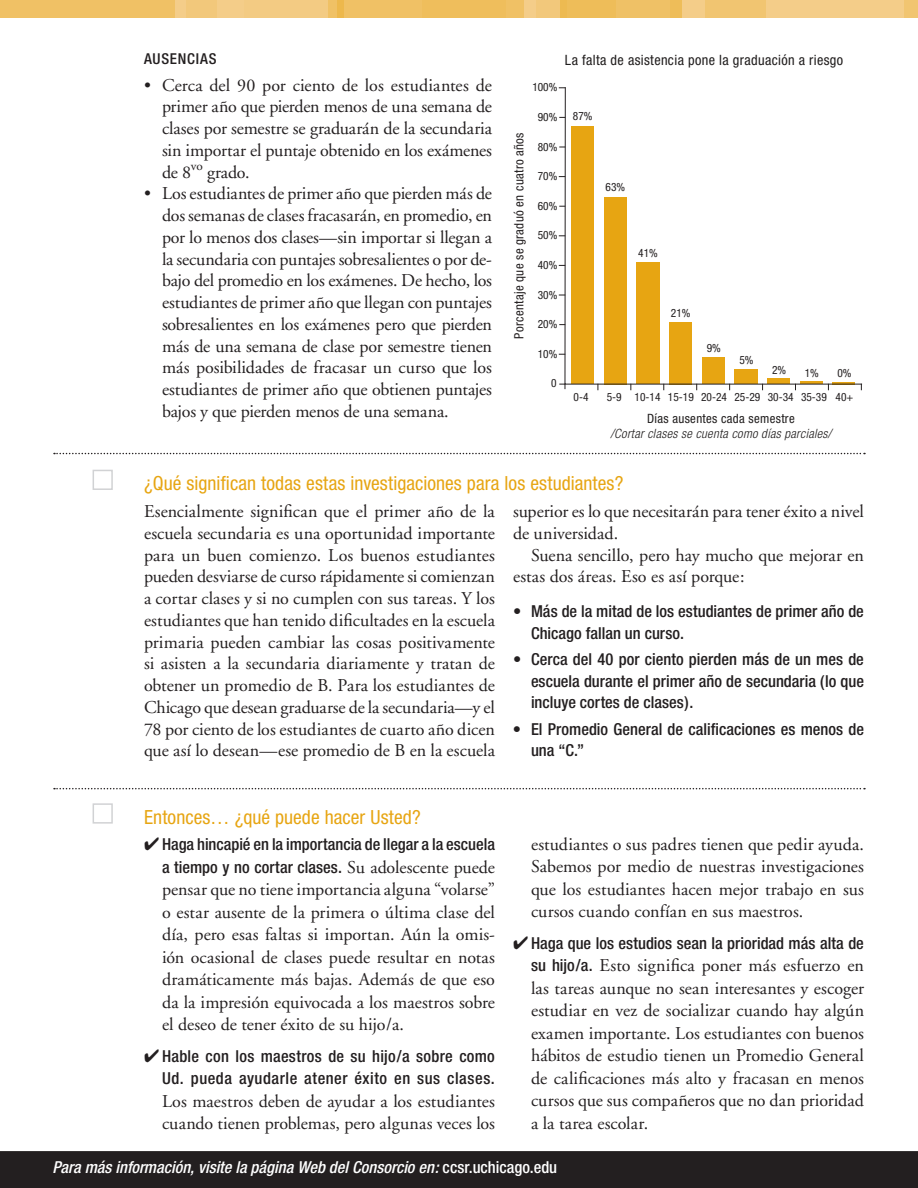
<style>
.page{position:relative;width:918px;height:1188px;background:#fff}
.page>*{position:absolute;margin:0;border:0;box-sizing:border-box;transform-origin:0 0}
.t1{font:condensed 19.5px "Helvetica Neue";letter-spacing:.005em;color:#e7a512}
.t2{font:18px/21.8px "Adobe Garamond";letter-spacing:-.005em;color:#231f20;text-align:justify}
.t3{font:500 condensed 16.5px/21.8px "Helvetica Neue";color:#231f20}
.t4{font:500 condensed 16.5px/22.5px "Helvetica Neue";letter-spacing:.025em;color:#231f20;text-align:right}
.t5{font:italic 500 condensed 16.5px "Helvetica Neue";color:#fff}
.t6{font:500 condensed 15px "Helvetica Neue";color:#231f20}
.t7{font:condensed 14.25px "Helvetica Neue";letter-spacing:.025em;color:#211e1e}
.t8{font:italic 300 condensed 12.9px "Helvetica Neue";letter-spacing:.025em;color:#211e1e}
.t9{font:condensed 12.9px "Helvetica Neue";letter-spacing:.025em;color:#231f20}
.t10{font:condensed 12.9px "Helvetica Neue";letter-spacing:.025em;color:#211e1e}
.t11{font:condensed 11.4px "Helvetica Neue";color:#231f20}
.t12{font:condensed 11.4px "Helvetica Neue";color:#211e1e}
.s1{font-family:"Adobe Garamond";font-weight:400;font-stretch:normal;font-size:18px}
.s2{font-family:"Helvetica Neue";font-weight:500;font-stretch:condensed;font-size:16.5px}
.s3{font-style:normal}
</style>
<div class="page">
<svg style="left:564px;top:87px;width:298px;height:298px"></svg>
<svg style="left:560px;top:384px;width:6px;height:5px"></svg>
<div style="left:93px;top:470px;width:20px;height:20px;border:2px solid #d1d2d4"></div>
<svg style="left:54px;top:453px;width:811px;height:1px"></svg>
<div style="left:0;top:1151px;width:918px;height:37px;background:#231f20"></div>
<div style="left:93px;top:803px;width:20px;height:21px;border:2px solid #d1d2d4"></div>
<svg style="left:54px;top:788px;width:811px;height:1px"></svg>
<div style="left:0;top:0;width:918px;height:18px;background:#f4cd89"></div>
<div style="left:0;top:0;width:175px;height:18px;background:#f0c165"></div>
<div style="left:186px;top:0;width:30px;height:18px;background:#f2c87b"></div>
<div style="left:244px;top:0;width:83px;height:18px;background:#f3cb83"></div>
<div style="left:329px;top:0;width:15px;height:18px;background:#f0c165"></div>
<div style="left:337px;top:0;width:187px;height:18px;background:#f0c165"></div>
<div style="left:423px;top:0;width:83px;height:18px;background:#efbe5c"></div>
<div style="left:536px;top:0;width:31px;height:18px;background:#f2c87b"></div>
<div style="left:560px;top:0;width:122px;height:18px;background:#eebd59"></div>
<div style="left:616px;top:0;width:54px;height:18px;background:#efc166"></div>
<div style="left:705px;top:0;width:61px;height:18px;background:#f1c571"></div>
<div style="left:905px;top:0;width:13px;height:18px;background:#f1c571"></div>
<p class="t6" style="left:144px;top:50px;width:73px">Ausencias</p>
<p class="t2" style="left:162px;top:74px;width:332px;text-indent:-18px">• Cerca del 90 por ciento de los estudiantes de primer año que pierden menos de una semana de clases por semestre se graduarán de la secundaria sin importar el puntaje obtenido en los exámenes de 8<sup>vo</sup> grado.</p>
<p class="t2" style="left:162px;top:183px;width:332px;text-indent:-18px">• Los estudiantes de primer año que pierden más de dos semanas de clases fracasarán, en promedio, en por lo menos dos clases—sin importar si llegan a la secundaria con puntajes sobresalientes o por de&shy;bajo del promedio en los exámenes. De hecho, los estudiantes de primer año que llegan con puntajes sobresalientes en los exámenes pero que pierden más de una semana de clase por semestre tienen más posibilidades de fracasar un curso que los estudiantes de primer año que obtienen puntajes bajos y que pierden menos de una semana.</p>
<p class="t7" style="left:565px;top:52px;width:280px">La falta de asistencia pone la graduación a riesgo</p>
<p class="t12" style="left:532px;top:81px;width:27px">100%</p>
<p class="t12" style="left:538px;top:110px;width:21px">90%</p>
<p class="t12" style="left:538px;top:140px;width:21px">80%</p>
<p class="t12" style="left:538px;top:170px;width:21px">70%</p>
<p class="t12" style="left:538px;top:199px;width:21px">60%</p>
<p class="t12" style="left:538px;top:229px;width:21px">50%</p>
<p class="t12" style="left:538px;top:258px;width:21px">40%</p>
<p class="t12" style="left:538px;top:288px;width:21px">30%</p>
<p class="t12" style="left:538px;top:318px;width:21px">20%</p>
<p class="t12" style="left:538px;top:347px;width:21px">10%</p>
<p class="t12" style="left:551px;top:377px;width:7px">0</p>
<p class="t11" style="left:573px;top:109px;width:21px">87%</p>
<p class="t9" style="left:511px;top:339px;width:208px;rotate:-90deg">Porcentaje que se graduó en cuatro años</p>
<p class="t11" style="left:606px;top:180px;width:21px">63%</p>
<p class="t11" style="left:638px;top:246px;width:21px">41%</p>
<p class="t11" style="left:671px;top:306px;width:21px">21%</p>
<p class="t11" style="left:707px;top:341px;width:16px">9%</p>
<p class="t11" style="left:739px;top:354px;width:16px">5%</p>
<p class="t11" style="left:772px;top:363px;width:16px">2%</p>
<p class="t11" style="left:805px;top:366px;width:16px">1%</p>
<p class="t11" style="left:837px;top:366px;width:16px">0%</p>
<p class="t11" style="left:574px;top:390px;width:16px">0-4</p>
<p class="t11" style="left:607px;top:390px;width:248px">5-9 10-14 15-19 20-24 25-29 30-34 35-39 40+</p>
<p class="t10" style="left:647px;top:410px;width:149px">Días ausentes cada semestre</p>
<p class="t8" style="left:610px;top:426px;width:223px">/Cortar clases se cuenta como días parciales/</p>
<p class="t1" style="left:144px;top:472px;width:481px">¿Qué significan todas estas investigaciones para los estudiantes?</p>
<p class="t2" style="left:144px;top:501px;width:353px">Esencialmente significan que el primer año de la escuela secundaria es una oportunidad importante para un buen comienzo. Los buenos estudiantes pueden desviarse de curso rápidamente si comienzan a cortar clases y si no cumplen con sus tareas. Y los estudiantes que han tenido dificultades en la escuela primaria pueden cambiar las cosas positivamente si asisten a la secundaria diariamente y tratan de obtener un promedio de B. Para los estudiantes de Chicago que desean graduarse de la secundaria—y el 78 por ciento de los estudiantes de cuarto año dicen que así lo desean—ese promedio de B en la escuela</p>
<p class="t2" style="left:513px;top:501px;width:352px">superior es lo que necesitarán para tener éxito a nivel de universidad.</p>
<p class="t2" style="left:513px;top:544px;width:353px;text-indent:18px">Suena sencillo, pero hay mucho que mejorar en estas dos áreas. Eso es así porque:</p>
<p class="t3" style="left:531px;top:600px;width:334px;text-indent:-18px">• Más de la mitad de los estudiantes de primer año de<br>Chicago fallan un curso.</p>
<p class="t3" style="left:531px;top:648px;width:335px;text-align:justify;text-indent:-18px">• Cerca del 40 por ciento pierden más de un mes de escuela durante el primer año de secundaria (lo que incluye cortes de clases).</p>
<p class="t3" style="left:531px;top:718px;width:335px;text-indent:-18px">• El Promedio General de calificaciones es menos de una “C.”</p>
<p class="t1" style="left:144px;top:806px;width:278px">Entonces… ¿qué puede hacer Usted?</p>
<p class="t3" style="left:144px;top:833px;width:353px;line-height:22.5px;text-align:right">✔ Haga hincapié en la importancia de llegar a la escuela a tiempo y no cortar clases. <span class="s1">Su adolescente puede</span></p>
<p class="t2" style="left:162px;top:879px;width:335px;line-height:22.5px">pensar que no tiene importancia alguna “volarse” o estar ausente de la primera o última clase del día, pero esas faltas si importan. Aún la omis&shy;ión ocasional de clases puede resultar en notas dramáticamente más bajas. Además de que eso da la impresión equivocada a los maestros sobre el deseo de tener éxito de su hijo/a.</p>
<p class="t4" style="left:144px;top:1045px;width:352px">✔ Hable con los maestros de su hijo/a sobre como<br>Ud. pueda ayudarle atener éxito en sus clases.</p>
<p class="t2" style="left:162px;top:1090px;width:335px;line-height:22.5px">Los maestros deben de ayudar a los estudiantes cuando tienen problemas, pero algunas veces los</p>
<p class="t2" style="left:531px;top:833px;width:335px;line-height:22.5px">estudiantes o sus padres tienen que pedir ayuda.<br>Sabemos por medio de nuestras investigaciones que los estudiantes hacen mejor trabajo en sus cursos cuando confían en sus maestros.</p>
<p class="t3" style="left:513px;top:932px;width:352px">✔ Haga que los estudios sean la prioridad más alta de</p>
<p class="t2" style="left:531px;top:955px;width:335px;line-height:22.5px"><span class="s2">su hijo/a.</span> Esto significa poner más esfuerzo en las tareas aunque no sean interesantes y escoger estudiar en vez de socializar cuando hay algún examen importante. Los estudiantes con buenos hábitos de estudio tienen un Promedio General de calificaciones más alto y fracasan en menos cursos que sus compañeros que no dan prioridad a la tarea escolar.</p>
<p class="t5" style="left:53px;top:1158px;width:506px">Para más información, visite la página Web del Consorcio en: <span class="s3">ccsr.uchicago.edu</span></p>
</div>
